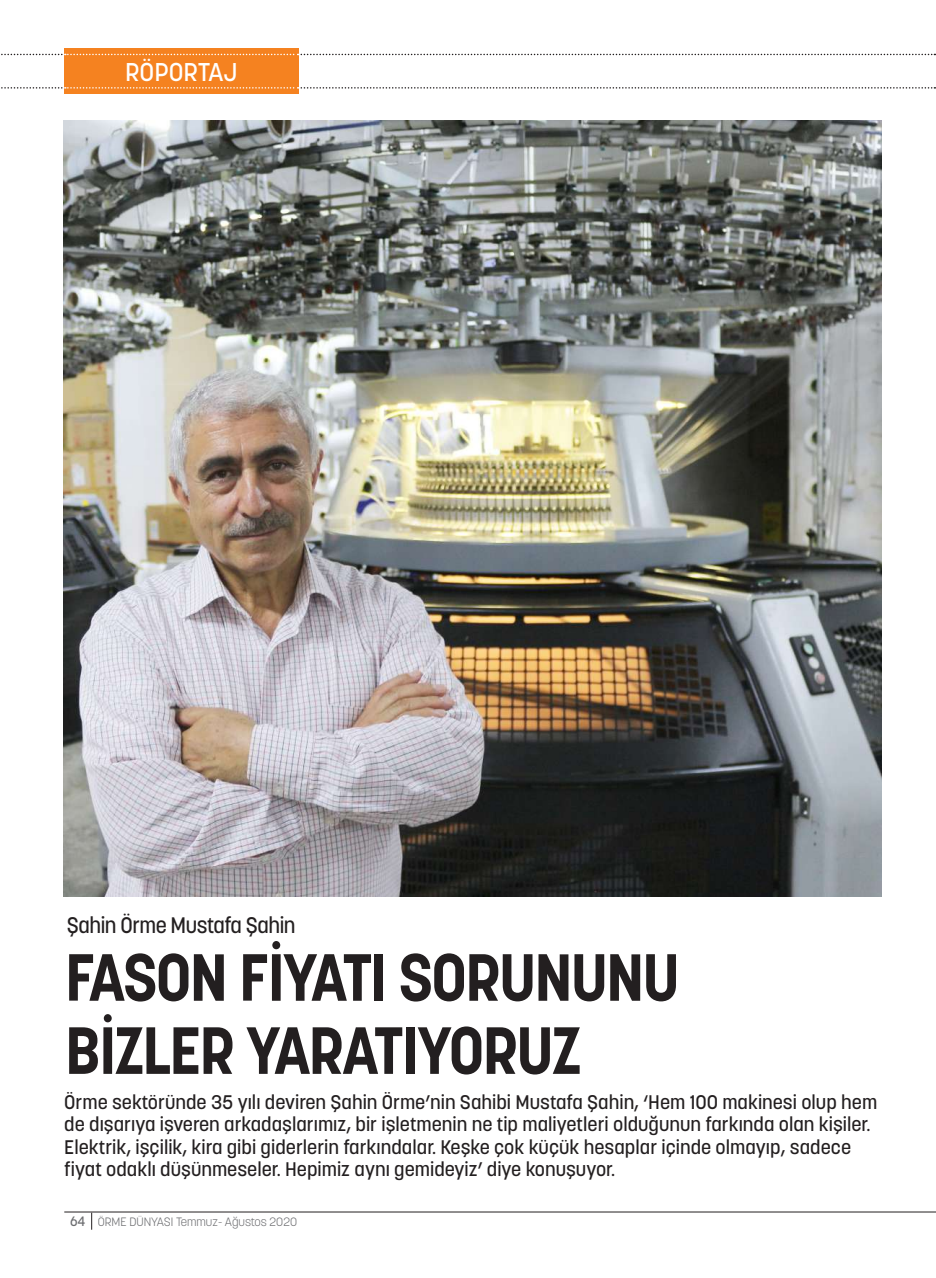
<style>
.page{position:relative;width:936px;height:1278px;background:#fff}
.page>*{position:absolute;margin:0;border:0;box-sizing:border-box;transform-origin:0 0}
.t1{font:700 66px/73.1px "Korolev";letter-spacing:-.02em;color:#231f20;scale:.96 1}
.t2{font:500 25.5px "Korolev";color:#fff}
.t3{font:500 22.2px "Korolev";letter-spacing:-.02em;color:#231f20;scale:.96 1}
.t4{font:500 19.5px/22.5px "Korolev";color:#231f20}
.t5{font:500 13.5px "Korolev";color:#6c6d70}
.t6{font:300 12px "Korolev";color:#6c6d70}
</style>
<div class="page">
<hr style="left:64px;top:1211px;width:871px;height:1px;background:#231f20">
<div style="left:64px;top:48px;width:234px;height:46px;background:#f58220"></div>
<svg style="left:1px;top:54px;width:933px;height:1px"></svg>
<svg style="left:1px;top:87px;width:933px;height:2px"></svg>
<svg style="left:91px;top:1212px;width:1px;height:17px"></svg>
<img style="left:64px;top:120px;width:817px;height:776px">
<h2 class="t2" style="left:125px;top:55px;width:114px">RÖPORTAJ</h2>
<p class="t3" style="left:67px;top:911px;width:240px">Şahin Örme Mustafa Şahin</p>
<h1 class="t1" style="left:65px;top:941px;width:641px">FASON FİYATI SORUNUNU<br>BİZLER YARATIYORUZ</h1>
<p class="t4" style="left:64px;top:1090px;width:814px">Örme sektöründe 35 yılı deviren Şahin Örme’nin Sahibi Mustafa Şahin, ‘Hem 100 makinesi olup hem de dışarıya işveren arkadaşlarımız, bir işletmenin ne tip maliyetleri olduğunun farkında olan kişiler.<br>Elektrik, işçilik, kira gibi giderlerin farkındalar. Keşke çok küçük hesaplar içinde olmayıp, sadece fiyat odaklı düşünmeseler. Hepimiz aynı gemideyiz’ diye konuşuyor.</p>
<p class="t5" style="left:70px;top:1212px;width:17px">64</p>
<p class="t6" style="left:98px;top:1214px;width:201px">ÖRME DÜNYASI Temmuz- Ağustos 2020</p>
</div>
